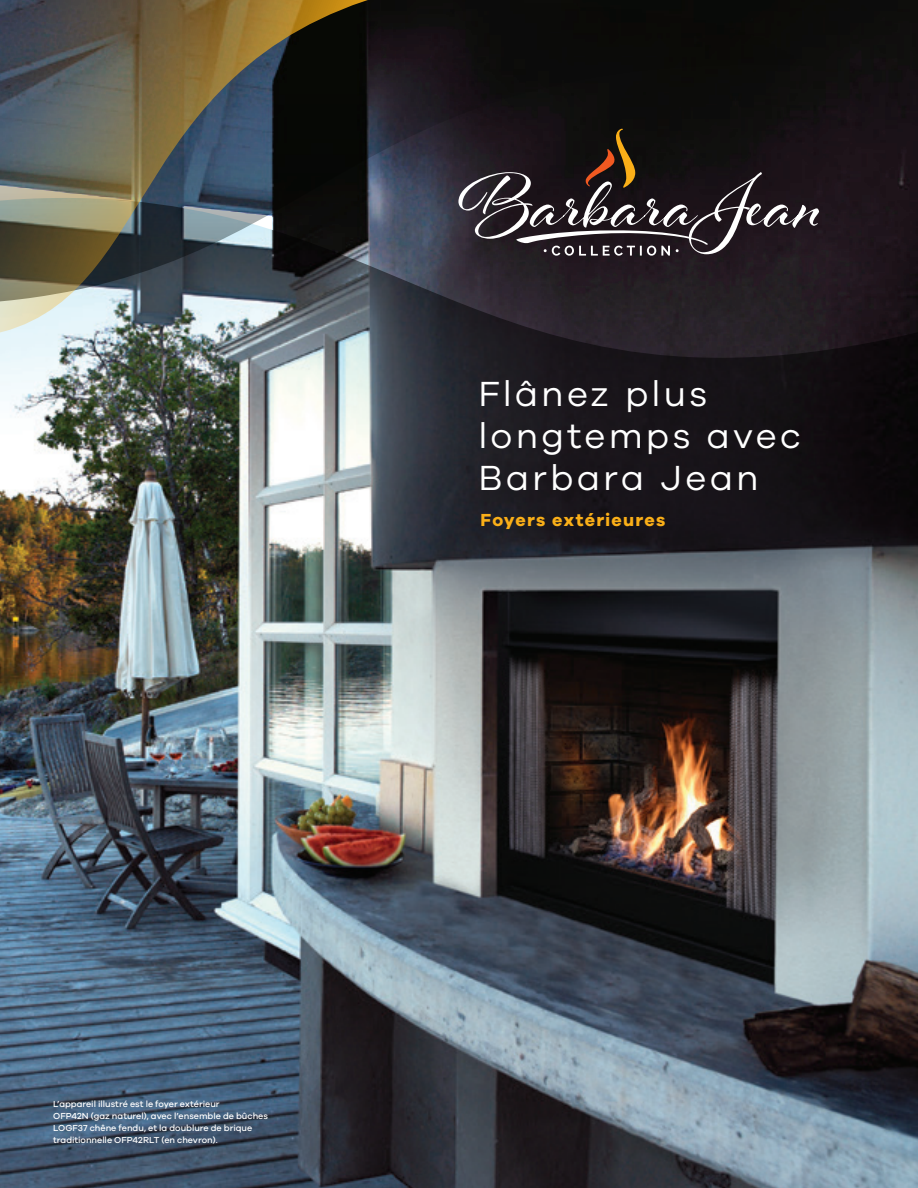
<style>
.page{position:relative;width:918px;height:1188px;background:#fff}
.page>*{position:absolute;margin:0;border:0;box-sizing:border-box;transform-origin:0 0}
.t1{font:36px/42px "Galano Grotesque";letter-spacing:.085em;color:#fff}
.t2{font:700 18px "Galano Grotesque";letter-spacing:.065em;color:#faaf18}
.t3{font:500 9px/12px "Galano Grotesque";color:#fff}
</style>
<div class="page">
<img style="left:0;top:359px;width:918px;height:829px">
<svg style="left:0;top:303px;width:918px;height:56px;background:#3e3e44"></svg>
<svg style="left:417px;top:0;width:501px;height:303px;background:#181417"></svg>
<img style="left:0;top:0;width:417px;height:335px">
<svg style="left:458px;top:128px;width:361px;height:128px;background:#342c2f"></svg>
<h1 class="t1" style="left:478px;top:371px;width:324px">Flânez plus longtemps avec<br>Barbara Jean</h1>
<h2 class="t2" style="left:481px;top:508px;width:186px">Foyers extérieures</h2>
<p class="t3" style="left:53px;top:1097px;width:216px">L’appareil illustré est le foyer extérieur<br>OFP42N (gaz naturel), avec l’ensemble de bûches LOGF37 chêne fendu, et la doublure de brique traditionnelle OFP42RLT (en chevron).</p>
</div>
